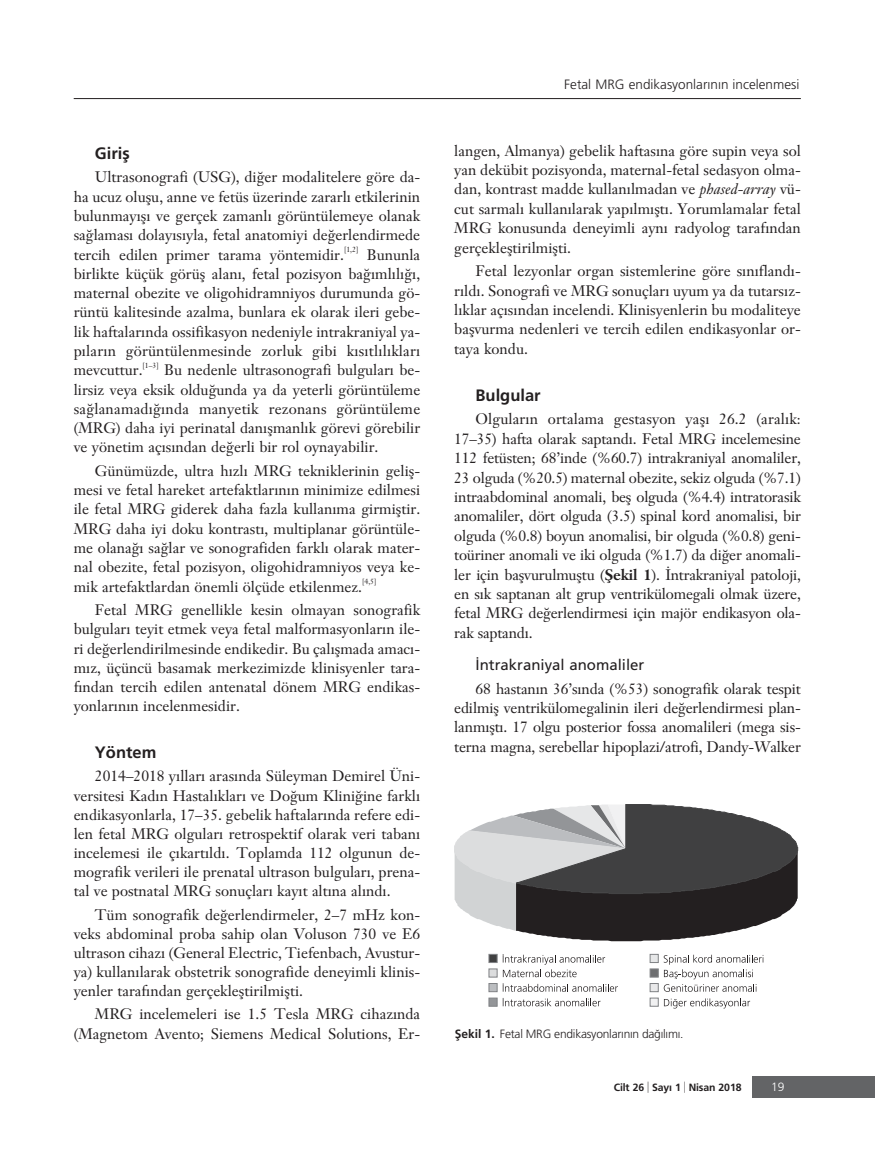
<style>
.page{position:relative;width:876px;height:1174px;background:#fff}
.page>*{position:absolute;margin:0;border:0;box-sizing:border-box;transform-origin:0 0}
.t1{font:700 16.5px "Frutiger";color:#231f20}
.t2{font:15px/19.2px "Janson Text";color:#231f20;text-align:justify}
.t3{font:15px "Frutiger";color:#231f20}
.t4{font:300 13.5px "Frutiger";color:#231f20}
.t5{font:300 12px "Frutiger";letter-spacing:-.02em;color:#231f20}
.t6{font:300 12px "Frutiger";color:#fff}
.t7{font:700 10.5px "Frutiger";letter-spacing:-.01em;color:#231f20}
.t8{font:7.5px "Janson Text";color:#231f20}
.s1{font-style:italic}
.s2{font-weight:700}
</style>
<div class="page">
<div style="left:752px;top:1076px;width:123px;height:22px;background:#636466"></div>
<hr style="left:74px;top:98px;width:727px;height:1px;background:#231f20">
<svg style="left:454px;top:804px;width:344px;height:137px;background:#777778"></svg>
<svg style="left:664px;top:998px;width:86px;height:10px"></svg>
<svg style="left:503px;top:998px;width:97px;height:8px"></svg>
<svg style="left:503px;top:983px;width:115px;height:8px"></svg>
<svg style="left:664px;top:954px;width:100px;height:37px"></svg>
<svg style="left:503px;top:954px;width:102px;height:23px"></svg>
<div style="left:489px;top:954px;width:8px;height:8px;background:#404041;border:1px solid #808285"></div>
<div style="left:650px;top:954px;width:8px;height:8px;background:#e6e7e8;border:1px solid #808285"></div>
<div style="left:489px;top:968px;width:8px;height:9px;background:#dcddde;border:1px solid #808285"></div>
<div style="left:650px;top:968px;width:8px;height:9px;background:#6d6e70;border:1px solid #808285"></div>
<div style="left:489px;top:983px;width:8px;height:8px;background:#bbbdc0;border:1px solid #808285"></div>
<div style="left:650px;top:983px;width:8px;height:8px;background:#e9e9ea;border:1px solid #808285"></div>
<div style="left:489px;top:998px;width:8px;height:8px;background:#939598"></div>
<div style="left:650px;top:998px;width:8px;height:8px;background:#f1f1f2;border:1px solid #808285"></div>
<p class="t1" style="left:95px;top:147px;width:36px">Girifl</p>
<p class="t2" style="left:74px;top:169px;width:348px;text-indent:21px">Ultrasonografi (USG), di¤er modalitelere göre da&shy;ha ucuz oluflu, anne ve fetüs üzerinde zararl› etkilerinin bulunmay›fl› ve gerçek zamanl› görüntülemeye olanak sa¤lamas› dolay›s›yla, fetal anatomiyi de¤erlendirmede tercih edilen primer tarama yöntemidir.</p>
<p class="t8" style="left:344px;top:246px;width:16px">[1,2]</p>
<p class="t2" style="left:74px;top:246px;width:348px;text-indent:293px">Bununla birlikte küçük görüfl alan›, fetal pozisyon ba¤›ml›l›¤›, maternal obezite ve oligohidramniyos durumunda gö&shy;rüntü kalitesinde azalma, bunlara ek olarak ileri gebe&shy;lik haftalar›nda ossifikasyon nedeniyle intrakraniyal ya&shy;p›lar›n görüntülenmesinde zorluk gibi k›s›tl›l›klar› mevcuttur.</p>
<p class="t8" style="left:143px;top:362px;width:18px">[1–3]</p>
<p class="t2" style="left:74px;top:362px;width:348px;text-indent:91px">Bu nedenle ultrasonografi bulgular› be&shy;lirsiz veya eksik oldu¤unda ya da yeterli görüntüleme sa¤lanamad›¤›nda manyetik rezonans görüntüleme (MRG) daha iyi perinatal dan›flmanl›k görevi görebilir ve yönetim aç›s›ndan de¤erli bir rol oynayabilir.</p>
<p class="t2" style="left:74px;top:462px;width:348px;text-indent:21px">Günümüzde, ultra h›zl› MRG tekniklerinin gelifl&shy;mesi ve fetal hareket artefaktlar›n›n minimize edilmesi ile fetal MRG giderek daha fazla kullan›ma girmifltir.<br>MRG daha iyi doku kontrast›, multiplanar görüntüle&shy;me olana¤› sa¤lar ve sonografiden farkl› olarak mater&shy;nal obezite, fetal pozisyon, oligohidramniyos veya ke&shy;mik artefaktlardan önemli ölçüde etkilenmez.</p>
<p class="t8" style="left:362px;top:578px;width:16px">[4,5]</p>
<p class="t2" style="left:74px;top:602px;width:348px;text-indent:21px">Fetal MRG genellikle kesin olmayan sonografik bulgular› teyit etmek veya fetal malformasyonlar›n ile&shy;ri de¤erlendirilmesinde endikedir. Bu çal›flmada amac›- m›z, üçüncü basamak merkezimizde klinisyenler tara&shy;f›ndan tercih edilen antenatal dönem MRG endikas&shy;yonlar›n›n incelenmesidir.</p>
<p class="t1" style="left:95px;top:745px;width:63px">Yöntem</p>
<p class="t2" style="left:74px;top:768px;width:348px;text-indent:21px">2014–2018 y›llar› aras›nda Süleyman Demirel Üni&shy;versitesi Kad›n Hastal›klar› ve Do¤um Klini¤ine farkl› endikasyonlarla, 17–35. gebelik haftalar›nda refere edi&shy;len fetal MRG olgular› retrospektif olarak veri taban› incelemesi ile ç›kart›ld›. Toplamda 112 olgunun de&shy;mografik verileri ile prenatal ultrason bulgular›, prena&shy;tal ve postnatal MRG sonuçlar› kay›t alt›na al›nd›.</p>
<p class="t2" style="left:74px;top:906px;width:348px;text-indent:21px">Tüm sonografik de¤erlendirmeler, 2–7 mHz kon&shy;veks abdominal proba sahip olan Voluson 730 ve E6 ultrason cihaz› (General Electric, Tiefenbach, Avustur&shy;ya) kullan›larak obstetrik sonografide deneyimli klinis&shy;yenler taraf›ndan gerçeklefltirilmiflti.</p>
<p class="t2" style="left:74px;top:1006px;width:348px;text-align:right">MRG incelemeleri ise 1.5 Tesla MRG cihaz›nda (Magnetom Avento; Siemens Medical Solutions, Er-</p>
<p class="t4" style="left:564px;top:79px;width:237px">Fetal MRG endikasyonlar›n›n incelenmesi</p>
<p class="t2" style="left:454px;top:142px;width:348px">langen, Almanya) gebelik haftas›na göre supin veya sol yan dekübit pozisyonda, maternal-fetal sedasyon olma&shy;dan, kontrast madde kullan›lmadan ve <span class="s1">phased-array</span> vü&shy;cut sarmal› kullan›larak yap›lm›flt›. Yorumlamalar fetal MRG konusunda deneyimli ayn› radyolog taraf›ndan gerçeklefltirilmiflti.</p>
<p class="t2" style="left:454px;top:263px;width:348px;text-indent:21px">Fetal lezyonlar organ sistemlerine göre s›n›fland›- r›ld›. Sonografi ve MRG sonuçlar› uyum ya da tutars›z&shy;l›klar aç›s›ndan incelendi. Klinisyenlerin bu modaliteye baflvurma nedenleri ve tercih edilen endikasyonlar or&shy;taya kondu.</p>
<p class="t1" style="left:476px;top:388px;width:67px">Bulgular</p>
<p class="t2" style="left:454px;top:411px;width:348px;text-indent:21px">Olgular›n ortalama gestasyon yafl› 26.2 (aral›k:<br>17–35) hafta olarak saptand›. Fetal MRG incelemesine 112 fetüsten; 68’inde (%60.7) intrakraniyal anomaliler, 23 olguda (%20.5) maternal obezite, sekiz olguda (%7.1) intraabdominal anomali, befl olguda (%4.4) intratorasik anomaliler, dört olguda (3.5) spinal kord anomalisi, bir olguda (%0.8) boyun anomalisi, bir olguda (%0.8) geni&shy;toüriner anomali ve iki olguda (%1.7) da di¤er anomali&shy;ler için baflvurulmufltu (<span class="s2">fiekil 1</span>). ‹ntrakraniyal patoloji, en s›k saptanan alt grup ventrikülomegali olmak üzere, fetal MRG de¤erlendirmesi için majör endikasyon ola&shy;rak saptand›.</p>
<p class="t3" style="left:476px;top:658px;width:170px">‹ntrakraniyal anomaliler</p>
<p class="t2" style="left:454px;top:680px;width:348px;text-indent:21px">68 hastan›n 36’s›nda (%53) sonografik olarak tespit edilmifl ventrikülomegalinin ileri de¤erlendirmesi plan&shy;lanm›flt›. 17 olgu posterior fossa anomalileri (mega sis&shy;terna magna, serebellar hipoplazi/atrofi, Dandy-Walker</p>
<p class="t5" style="left:455px;top:1029px;width:230px"><span class="s2">fiekil 1.</span> Fetal MRG endikasyonlar›n›n da¤›l›m›.</p>
<p class="t7" style="left:614px;top:1083px;width:129px">Cilt 26 Say› 1 Nisan 2018</p>
<p class="t6" style="left:771px;top:1082px;width:15px">19</p>
</div>
